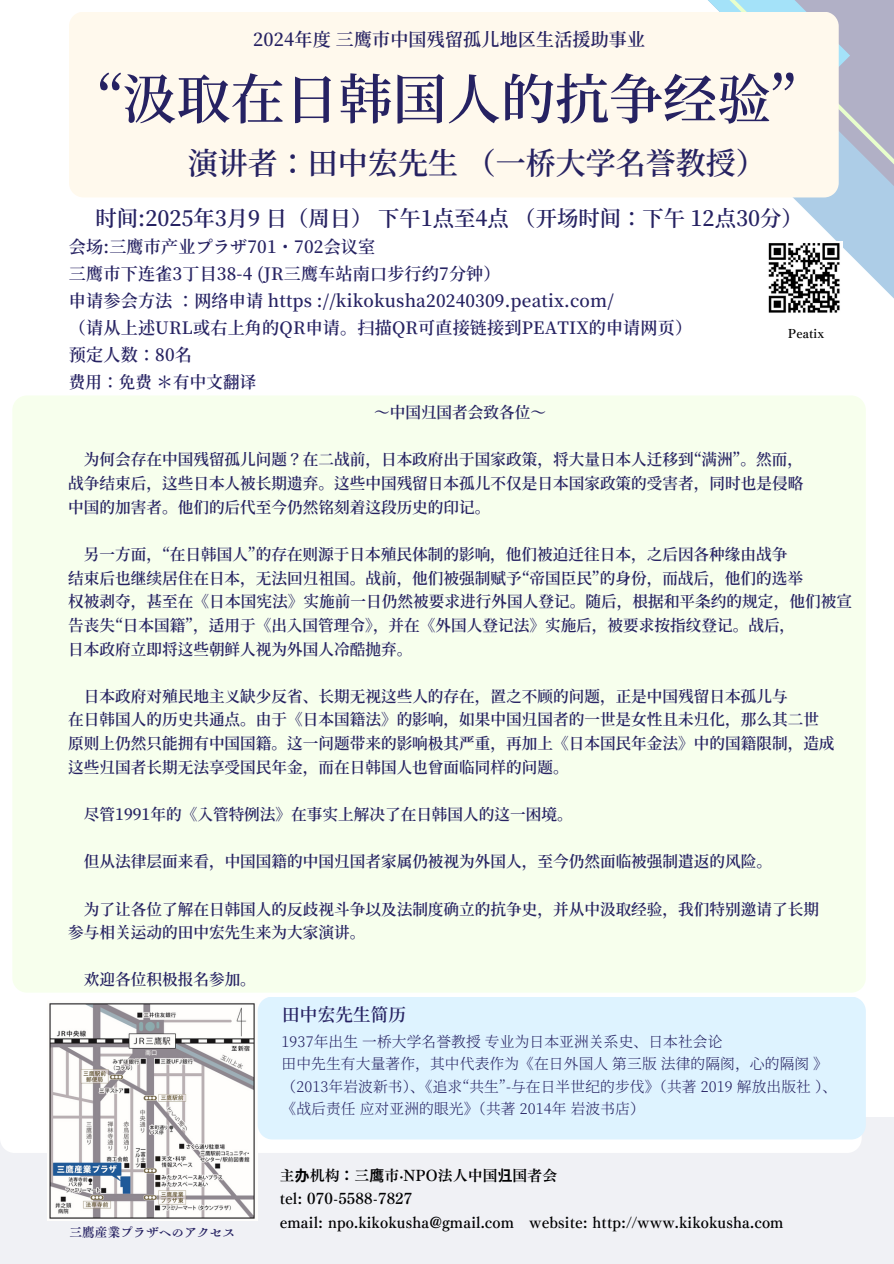
<style>
.page{position:relative;width:894px;height:1264px;background:#fff}
.page>*{position:absolute;margin:0;border:0;box-sizing:border-box;transform-origin:0 0}
.t1{font:600 54px "Source Han Serif SC";color:#262262}
.t2{font:600 30px "Source Han Serif SC";color:#262262}
.t3{font:600 21.3px "Source Han Serif SC";color:#262262}
.t4{font:600 18px "Source Han Serif SC";letter-spacing:.01em;color:#262262}
.t5{font:600 17.55px "Source Han Serif SC";color:#262262}
.t6{font:600 17.1px/27px "Source Han Serif SC";letter-spacing:.01em;color:#262262}
.t7{font:600 16.5px "Source Han Serif SC";letter-spacing:.01em;color:#262262}
.t8{font:600 15.6px/23.7px "Source Han Serif SC";color:#262262}
.t9{font:14.85px "Canva Tsuku B Min Pr 6 N B";letter-spacing:.01em;color:#000001}
.t10{font:300 14.7px/22.5px "Source Han Serif SC";letter-spacing:.01em;color:#262262}
.t11{font:12.6px "Canva Tsuku B Min Pr 6 N B";letter-spacing:.01em;color:#262262}
.t12{font:12px "Canva Tsuku B Min Pr 6 N B";letter-spacing:.01em;color:#000001}
.s1{font-family:"Noto Sans CJ Ksc";font-weight:700}
</style>
<div class="page">
<svg style="left:708px;top:0;width:185px;height:279px"></svg>
<hr style="left:86px;top:267px;width:715px;height:2px;background:#fff">
<div style="left:0;top:1116px;width:893px;height:147px;background:#f0f1f5"></div>
<img style="left:766px;top:241px;width:76px;height:72px">
<div style="left:69px;top:12px;width:769px;height:185px;background:#fff9ed"></div>
<svg style="left:0;top:989px;width:860px;height:163px"></svg>
<img style="left:47px;top:1000px;width:210px;height:220px">
<div style="left:257px;top:996px;width:608px;height:143px;background:#def3ff"></div>
<div style="left:12px;top:395px;width:853px;height:597px;background:#f7ffed;border-radius:15px"></div>
<p class="t4" style="left:253px;top:26px;width:393px">2024年度三鹰市中国残留孤儿地区生活援助事业</p>
<h6 class="t1" style="left:96px;top:57px;width:697px">“汲取在日韩国人的抗争经验”</h6>
<h6 class="t2" style="left:188px;top:140px;width:579px">演讲者： 田中宏先生（一桥大学名誉教授）</h6>
<h6 class="t3" style="left:96px;top:201px;width:708px">时间:2025年3月 9 日（周日）下午1点至4点（开场时间： 下午 12点30分）</h6>
<p class="t6" style="left:69px;top:232px;width:624px">会场:三鹰市产业プラザ701・702会议室<br>三鹰市下连雀3丁目 38-4 (JR三鹰车站南口步行约7分钟）<br>申请参会方法： 网络申请 https ://kikokusha20240309.peatix.com/<br>（请从上述URL或右上角的QR申请。扫描QR可直接链接到PEATIX的申请网页）预定人数： 80名</p>
<p class="t7" style="left:69px;top:369px;width:189px">费用： 免费＊有中文翻译</p>
<p class="t12" style="left:788px;top:327px;width:37px">Peatix</p>
<h3 class="t8" style="left:374px;top:399px;width:172px">～中国归国者会致各位～</h3>
<h5 class="t8" style="left:68px;top:447px;width:736px;text-align:justify;text-indent:16px">为何会存在中国残留孤儿问题？在二战前，日本政府出于国家政策，将大量日本人迁移到“满洲”。然而，战争结束后，这些日本人被长期遗弃。这些中国残留日本孤儿不仅是日本国家政策的受害者，同时也是侵略中国的加害者。他们的后代至今仍然铭刻着这段历史的印记。</h5>
<p class="t8" style="left:68px;top:541px;width:783px;text-indent:16px">另一方面，“在日韩国人”的存在则源于日本殖民体制的影响，他们被迫迁往日本，之后因各种缘由战争<br>结束后也继续居住在日本，无法回归祖国。战前，他们被强制赋予“帝国臣民”的身份，而战后，他们的选举<br>权被剥夺，甚至在《日本国宪法》实施前一日仍然被要求进行外国人登记。随后，根据和平条约的规定，他们被宣告丧失“日本国籍”，适用于《出入国管理令》，并在《外国人登记法》实施后，被要求按指纹登记。战后，<br>日本政府立即将这些朝鲜人视为外国人冷酷抛弃。</p>
<p class="t8" style="left:68px;top:683px;width:767px;text-indent:16px">日本政府对殖民地主义缺少反省、长期无视这些人的存在，置之不顾的问题，正是中国残留日本孤儿与<br>在日韩国人的历史共通点。由于《日本国籍法》的影响，如果中国归国者的一世是女性且未归化，那么其二世原则上仍然只能拥有中国国籍。这一问题带来的影响极其严重，再加上《日本国民年金法》中的国籍限制，造成这些归国者长期无法享受国民年金，而在日韩国人也曾面临同样的问题。</p>
<p class="t8" style="left:84px;top:801px;width:490px">尽管1991年的《入管特例法》在事实上解决了在日韩国人的这一困境。</p>
<p class="t8" style="left:84px;top:848px;width:689px">但从法律层面来看，中国国籍的中国归国者家属仍被视为外国人，至今仍然面临被强制遣返的风险。</p>
<h6 class="t8" style="left:68px;top:896px;width:752px;text-indent:16px">为了让各位了解在日韩国人的反歧视斗争以及法制度确立的抗争史，并从中汲取经验，我们特别邀请了长期参与相关运动的田中宏先生来为大家演讲。</h6>
<h6 class="t8" style="left:84px;top:966px;width:173px">欢迎各位积极报名参加。</h6>
<p class="t11" style="left:69px;top:1225px;width:167px">三鷹産業プラザへのアクセス</p>
<h4 class="t5" style="left:282px;top:1001px;width:125px">田中宏先生简历</h4>
<h2 class="t10" style="left:281px;top:1029px;width:442px">1937年出生一桥大学名誉教授专业为日本亚洲关系史、日本社会论</h2>
<h1 class="t10" style="left:281px;top:1051px;width:557px">田中先生有大量著作，其中代表作为《在日外国人第三版法律的隔阂，心的隔阂》（2013年岩波新书）、《追求“共生”-与在日半世纪的步伐》（共著 2019 解放出版社）、《战后责任应对亚洲的眼光》（共著 2014年岩波书店）</h1>
<h6 class="t9" style="left:280px;top:1167px;width:279px">主<span class="s1">办</span>机构：三<span class="s1">鹰</span>市·NPO法人中国<span class="s1">归</span>国者会</h6>
<h6 class="t9" style="left:280px;top:1190px;width:134px">tel: 070-5588-7827</h6>
<h6 class="t9" style="left:280px;top:1214px;width:505px">email: npo.kikokusha@gmail.com website: http://www.kikokusha.com</h6>
</div>
